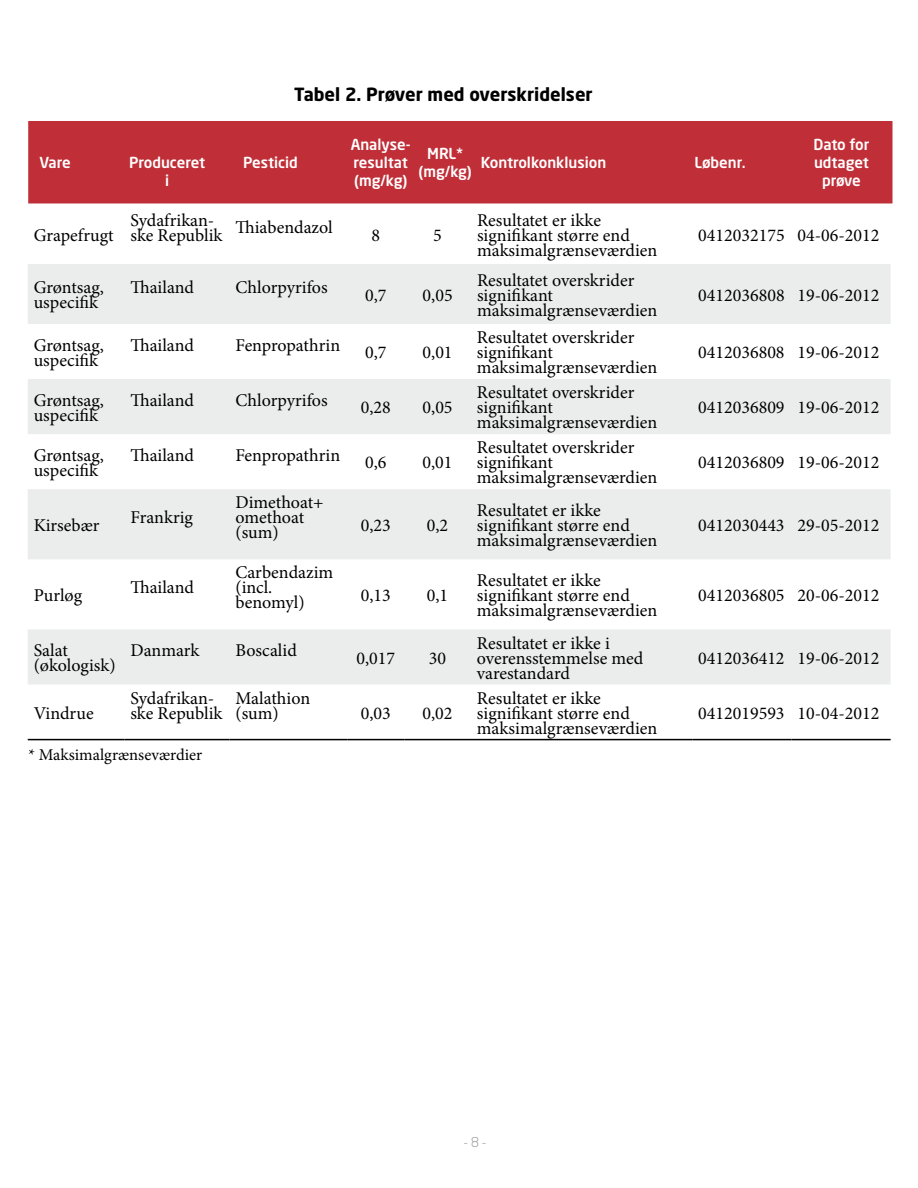
<style>
.page{position:relative;width:918px;height:1188px;background:#fff}
.page>*{position:absolute;margin:0;border:0;box-sizing:border-box;transform-origin:0 0}
.t1{font:18px/15px "Minion Pro";color:#000}
.t2{font:700 18px "Neo Sans Std";color:#000}
.t3{font:16.5px "Minion Pro";color:#000}
.t4{font:500 15px/18px "Neo Sans Std";color:#fff;text-align:center}
.t5{font:300 13.5px "Neo Sans Std";color:#888a8d}
</style>
<div class="page">
<div style="left:28px;top:121px;width:864px;height:82px;background:#c02f38"></div>
<svg style="left:28px;top:264px;width:863px;height:421px;fill:#ebecec"></svg>
<hr style="left:28px;top:739px;width:96px;height:1px;background:#000">
<hr style="left:124px;top:739px;width:106px;height:1px;background:#000">
<hr style="left:230px;top:739px;width:117px;height:1px;background:#000">
<hr style="left:347px;top:739px;width:57px;height:1px;background:#000">
<hr style="left:404px;top:739px;width:67px;height:1px;background:#000">
<hr style="left:471px;top:739px;width:221px;height:1px;background:#000">
<hr style="left:692px;top:739px;width:99px;height:1px;background:#000">
<hr style="left:791px;top:739px;width:100px;height:1px;background:#000">
<p class="t2" style="left:294px;top:83px;width:300px">Tabel 2. Prøver med overskridelser</p>
<p class="t4" style="left:39px;top:153px;width:33px">Vare</p>
<p class="t4" style="left:129px;top:153px;width:77px">Produceret i</p>
<p class="t4" style="left:243px;top:153px;width:56px">Pesticid</p>
<p class="t4" style="left:351px;top:135px;width:62px;text-align:left">Analyse&shy;resultat (mg/kg)</p>
<p class="t4" style="left:419px;top:144px;width:55px">MRL* (mg/kg)</p>
<p class="t4" style="left:481px;top:153px;width:127px">Kontrolkonklusion</p>
<p class="t4" style="left:695px;top:153px;width:53px">Løbenr.</p>
<p class="t4" style="left:814px;top:135px;width:57px">Dato for udtaget prøve</p>
<p class="t1" style="left:34px;top:227px;width:82px">Grapefrugt</p>
<p class="t1" style="left:130px;top:212px;width:85px">Sydafrikan-</p>
<p class="t1" style="left:130px;top:220px;width:204px">ske Republik Thiabendazol</p>
<p class="t1" style="left:371px;top:227px;width:10px">8</p>
<p class="t1" style="left:433px;top:227px;width:10px">5</p>
<p class="t1" style="left:34px;top:280px;width:72px">Grøntsag, uspecifik</p>
<p class="t1" style="left:131px;top:280px;width:65px">Thailand</p>
<p class="t1" style="left:236px;top:280px;width:94px">Chlorpyrifos</p>
<p class="t1" style="left:365px;top:287px;width:23px">0,7</p>
<p class="t1" style="left:423px;top:287px;width:32px">0,05</p>
<p class="t1" style="left:34px;top:337px;width:72px">Grøntsag, uspecifik</p>
<p class="t1" style="left:131px;top:337px;width:65px">Thailand</p>
<p class="t1" style="left:235px;top:337px;width:106px">Fenpropathrin</p>
<p class="t1" style="left:365px;top:345px;width:23px">0,7</p>
<p class="t1" style="left:423px;top:345px;width:32px">0,01</p>
<p class="t1" style="left:34px;top:393px;width:72px">Grøntsag, uspecifik</p>
<p class="t1" style="left:130px;top:393px;width:65px">Thailand</p>
<p class="t1" style="left:235px;top:393px;width:94px">Chlorpyrifos</p>
<p class="t1" style="left:361px;top:400px;width:32px">0,28</p>
<p class="t1" style="left:423px;top:400px;width:32px">0,05</p>
<p class="t1" style="left:34px;top:448px;width:72px">Grøntsag, uspecifik</p>
<p class="t1" style="left:130px;top:448px;width:65px">Thailand</p>
<p class="t1" style="left:235px;top:448px;width:106px">Fenpropathrin</p>
<p class="t1" style="left:365px;top:455px;width:23px">0,6</p>
<p class="t1" style="left:423px;top:455px;width:32px">0,01</p>
<p class="t1" style="left:34px;top:518px;width:67px">Kirsebær</p>
<p class="t1" style="left:130px;top:510px;width:64px">Frankrig</p>
<p class="t1" style="left:34px;top:588px;width:50px">Purløg</p>
<p class="t1" style="left:130px;top:580px;width:65px">Thailand</p>
<p class="t1" style="left:235px;top:495px;width:90px">Dimethoat+ omethoat (sum)</p>
<p class="t1" style="left:235px;top:565px;width:99px">Carbendazim (incl. benomyl)</p>
<p class="t1" style="left:34px;top:643px;width:83px">Salat (økologisk)</p>
<p class="t1" style="left:130px;top:643px;width:70px">Danmark</p>
<p class="t1" style="left:235px;top:643px;width:63px">Boscalid</p>
<p class="t1" style="left:34px;top:705px;width:61px">Vindrue</p>
<p class="t1" style="left:130px;top:690px;width:94px">Sydafrikan&shy;ske Republik</p>
<p class="t1" style="left:235px;top:690px;width:76px">Malathion (sum)</p>
<p class="t3" style="left:28px;top:744px;width:175px">* Maksimalgrænseværdier</p>
<p class="t1" style="left:361px;top:518px;width:32px">0,23</p>
<p class="t1" style="left:427px;top:518px;width:23px">0,2</p>
<p class="t1" style="left:361px;top:588px;width:32px">0,13</p>
<p class="t1" style="left:427px;top:588px;width:23px">0,1</p>
<p class="t1" style="left:356px;top:650px;width:40px">0,017</p>
<p class="t1" style="left:429px;top:650px;width:19px">30</p>
<p class="t1" style="left:361px;top:705px;width:32px">0,03</p>
<p class="t1" style="left:423px;top:705px;width:32px">0,02</p>
<p class="t1" style="left:477px;top:212px;width:182px">Resultatet er ikke signifikant større end maksimalgrænseværdien</p>
<p class="t1" style="left:477px;top:272px;width:182px">Resultatet overskrider signifikant maksimalgrænseværdien</p>
<p class="t1" style="left:477px;top:330px;width:182px">Resultatet overskrider signifikant maksimalgrænseværdien</p>
<p class="t1" style="left:477px;top:385px;width:182px">Resultatet overskrider signifikant maksimalgrænseværdien</p>
<p class="t1" style="left:477px;top:440px;width:182px">Resultatet overskrider signifikant maksimalgrænseværdien</p>
<p class="t1" style="left:477px;top:503px;width:182px">Resultatet er ikke signifikant større end maksimalgrænseværdien</p>
<p class="t1" style="left:477px;top:573px;width:182px">Resultatet er ikke signifikant større end maksimalgrænseværdien</p>
<p class="t1" style="left:477px;top:635px;width:168px">Resultatet er ikke i overensstemmelse med varestandard</p>
<p class="t1" style="left:477px;top:690px;width:182px">Resultatet er ikke signifikant større end maksimalgrænseværdien</p>
<p class="t1" style="left:698px;top:227px;width:183px">0412032175 04-06-2012</p>
<p class="t1" style="left:698px;top:287px;width:183px">0412036808 19-06-2012</p>
<p class="t1" style="left:698px;top:345px;width:183px">0412036808 19-06-2012</p>
<p class="t1" style="left:698px;top:400px;width:183px">0412036809 19-06-2012</p>
<p class="t1" style="left:698px;top:455px;width:183px">0412036809 19-06-2012</p>
<p class="t1" style="left:698px;top:518px;width:183px">0412030443 29-05-2012</p>
<p class="t1" style="left:698px;top:588px;width:183px">0412036805 20-06-2012</p>
<p class="t1" style="left:698px;top:650px;width:183px">0412036412 19-06-2012</p>
<p class="t1" style="left:698px;top:705px;width:183px">0412019593 10-04-2012</p>
<p class="t5" style="left:464px;top:1134px;width:24px">- 8 -</p>
</div>
